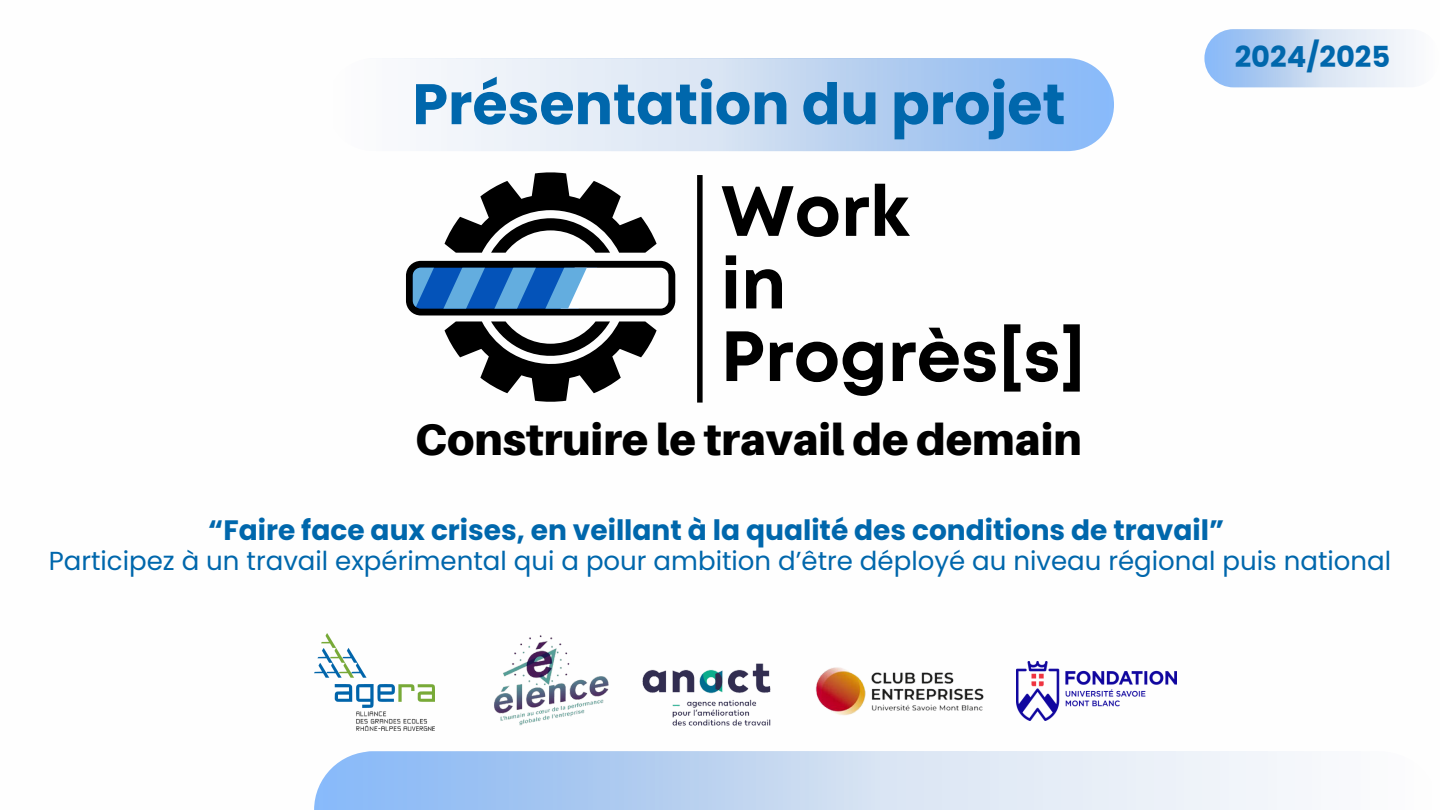
<style>
.page{position:relative;width:1440px;height:810px;background:#fff}
.page>*{position:absolute;margin:0;border:0;box-sizing:border-box;transform-origin:0 0}
.t1{font:700 70.9px/72.6px "Mont";color:#000}
.t2{font:700 57px "Poppins";color:#0067ac}
.t3{font:900 44.1px "Aileron";color:#000}
.t4{font:700 29px "Poppins";color:#0067ac}
.t5{font:700 28.1px "Poppins";color:#0067ac}
.t6{font:26px "Poppins";color:#0067ac}
</style>
<div class="page">
<div style="left:326px;top:58px;width:788px;height:93px;background:linear-gradient(to right,#fffffa,#8eb9f0);border-radius:46px"></div>
<div style="left:1204px;top:29px;width:236px;height:58px;background:linear-gradient(to right,#8eb9f0,#fffffa);border-radius:29px"></div>
<svg style="left:445px;top:172px;width:212px;height:230px"></svg>
<div style="left:406px;top:261px;width:269px;height:54px;background:#000;border-radius:15px"></div>
<svg style="left:413px;top:268px;width:255px;height:41px;background:#78a9da"></svg>
<div style="left:697px;top:175px;width:6px;height:228px;background:#000"></div>
<div style="left:314px;top:751px;width:1126px;height:59px;background:linear-gradient(to right,#92bbf1,#fffffa)"></div>
<img style="left:314px;top:633px;width:121px;height:98px">
<img style="left:642px;top:663px;width:129px;height:63px">
<img style="left:816px;top:667px;width:168px;height:49px">
<img style="left:494px;top:635px;width:115px;height:91px">
<img style="left:1016px;top:662px;width:160px;height:58px">
<h1 class="t2" style="left:412px;top:64px;width:655px">Présentation du projet</h1>
<p class="t1" style="left:721px;top:180px;width:366px">Work<br>in<br>Progrès[s]</p>
<p class="t3" style="left:415px;top:413px;width:669px">Construire le travail de demain</p>
<h3 class="t4" style="left:1235px;top:37px;width:157px">2024/2025</h3>
<p class="t5" style="left:208px;top:511px;width:1017px">“Faire face aux crises, en veillant à la qualité des conditions de travail”</p>
<h2 class="t6" style="left:49px;top:543px;width:1344px">Participez à un travail expérimental qui a pour ambition d’être déployé au niveau régional puis national</h2>
</div>
